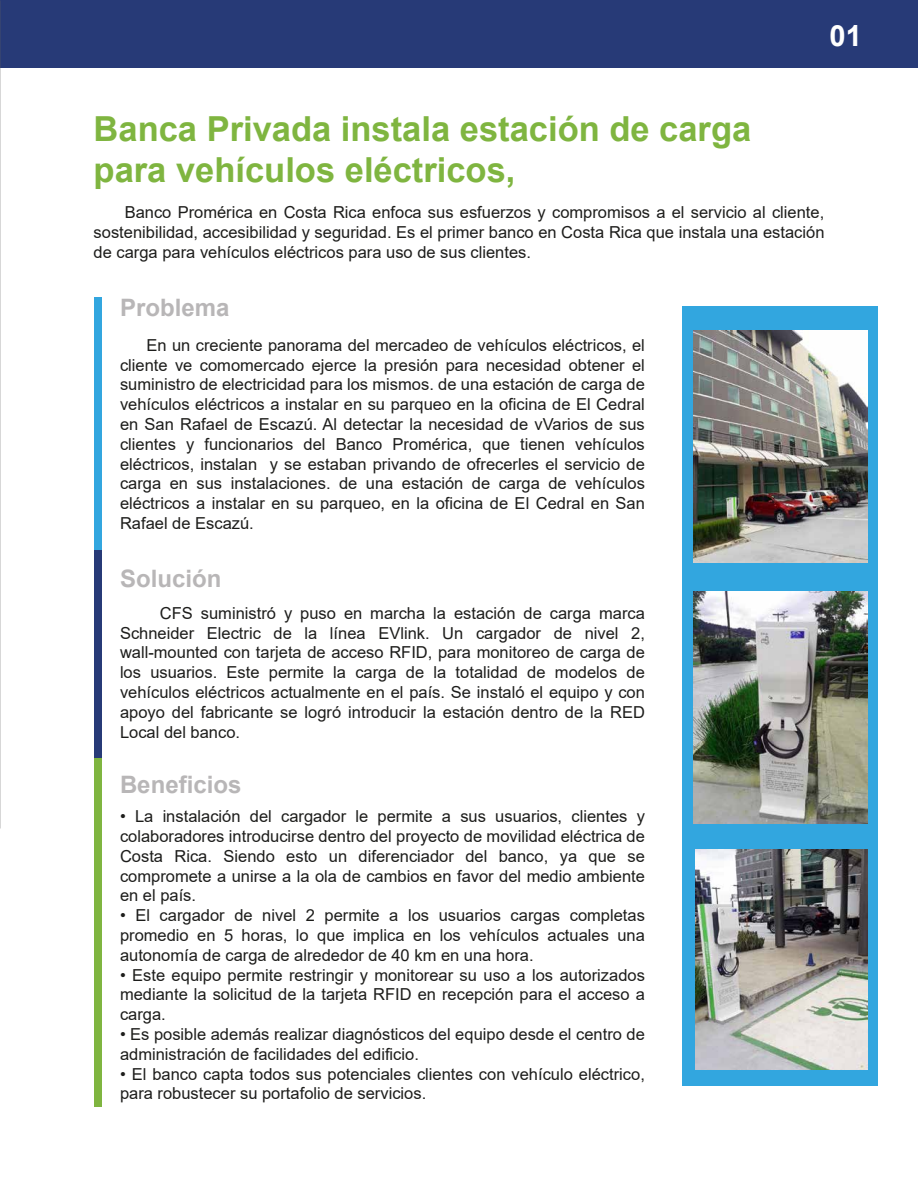
<style>
.page{position:relative;width:918px;height:1188px;background:#fff}
.page>*{position:absolute;margin:0;border:0;box-sizing:border-box;transform-origin:0 0}
.t1{font:700 34.5px/41.4px "Arial";color:#7fb540}
.t2{font:700 29.25px "Arial";color:#fff}
.t3{font:700 24px "Arial";color:#b8b6b7}
.t4{font:16.5px/19.8px "Arial";color:#1d1d1b;text-align:justify}
</style>
<div class="page">
<div style="left:0;top:0;width:918px;height:68px;background:#273a77"></div>
<div style="left:94px;top:297px;width:8px;height:253px;background:#32a6df"></div>
<div style="left:94px;top:550px;width:8px;height:210px;background:#273a77"></div>
<div style="left:94px;top:758px;width:8px;height:349px;background:#7fb540"></div>
<div style="left:683px;top:306px;width:195px;height:780px;background:#32a6df"></div>
<img style="left:693px;top:330px;width:175px;height:232px">
<img style="left:693px;top:591px;width:175px;height:233px">
<img style="left:695px;top:850px;width:172px;height:219px">
<h2 class="t2" style="left:830px;top:15px;width:34px">01</h2>
<h1 class="t1" style="left:94px;top:109px;width:659px">Banca Privada instala estación de carga para vehículos eléctricos,</h1>
<p class="t4" style="left:94px;top:202px;width:732px;text-indent:31px">Banco Promérica en Costa Rica enfoca sus esfuerzos y compromisos a el servicio al cliente, sostenibilidad, accesibilidad y seguridad. Es el primer banco en Costa Rica que instala una estación de carga para vehículos eléctricos para uso de sus clientes.</p>
<h3 class="t3" style="left:120px;top:291px;width:111px">Problema</h3>
<p class="t4" style="left:120px;top:335px;width:526px;text-indent:27px">En un creciente panorama del mercadeo de vehículos eléctricos, el cliente ve comomercado ejerce la presión para necesidad obtener el suministro de electricidad para los mismos. de una estación de carga de vehículos eléctricos a instalar en su parqueo en la oficina de El Cedral en San Rafael de Escazú. Al detectar la necesidad de vVarios de sus clientes y funcionarios del Banco Promérica, que tienen vehículos eléctricos, instalan y se estaban privando de ofrecerles el servicio de carga en sus instalaciones. de una estación de carga de vehículos eléctricos a instalar en su parqueo, en la oficina de El Cedral en San Rafael de Escazú.</p>
<h3 class="t3" style="left:120px;top:562px;width:103px">Solución</h3>
<p class="t4" style="left:120px;top:603px;width:526px;text-indent:40px">CFS suministró y puso en marcha la estación de carga marca Schneider Electric de la línea EVlink. Un cargador de nivel 2, wall-mounted con tarjeta de acceso RFID, para monitoreo de carga de los usuarios. Este permite la carga de la totalidad de modelos de vehículos eléctricos actualmente en el país. Se instaló el equipo y con apoyo del fabricante se logró introducir la estación dentro de la RED Local del banco.</p>
<h3 class="t3" style="left:120px;top:768px;width:123px">Beneficios</h3>
<p class="t4" style="left:120px;top:806px;width:526px">• La instalación del cargador le permite a sus usuarios, clientes y colaboradores introducirse dentro del proyecto de movilidad eléctrica de Costa Rica. Siendo esto un diferenciador del banco, ya que se compromete a unirse a la ola de cambios en favor del medio ambiente en el país.</p>
<p class="t4" style="left:120px;top:905px;width:526px">• El cargador de nivel 2 permite a los usuarios cargas completas promedio en 5 horas, lo que implica en los vehículos actuales una autonomía de carga de alrededor de 40 km en una hora.</p>
<p class="t4" style="left:120px;top:965px;width:526px">• Este equipo permite restringir y monitorear su uso a los autorizados mediante la solicitud de la tarjeta RFID en recepción para el acceso a carga.</p>
<p class="t4" style="left:120px;top:1024px;width:526px">• Es posible además realizar diagnósticos del equipo desde el centro de administración de facilidades del edificio.</p>
<p class="t4" style="left:120px;top:1064px;width:526px">• El banco capta todos sus potenciales clientes con vehículo eléctrico, para robustecer su portafolio de servicios.</p>
</div>
